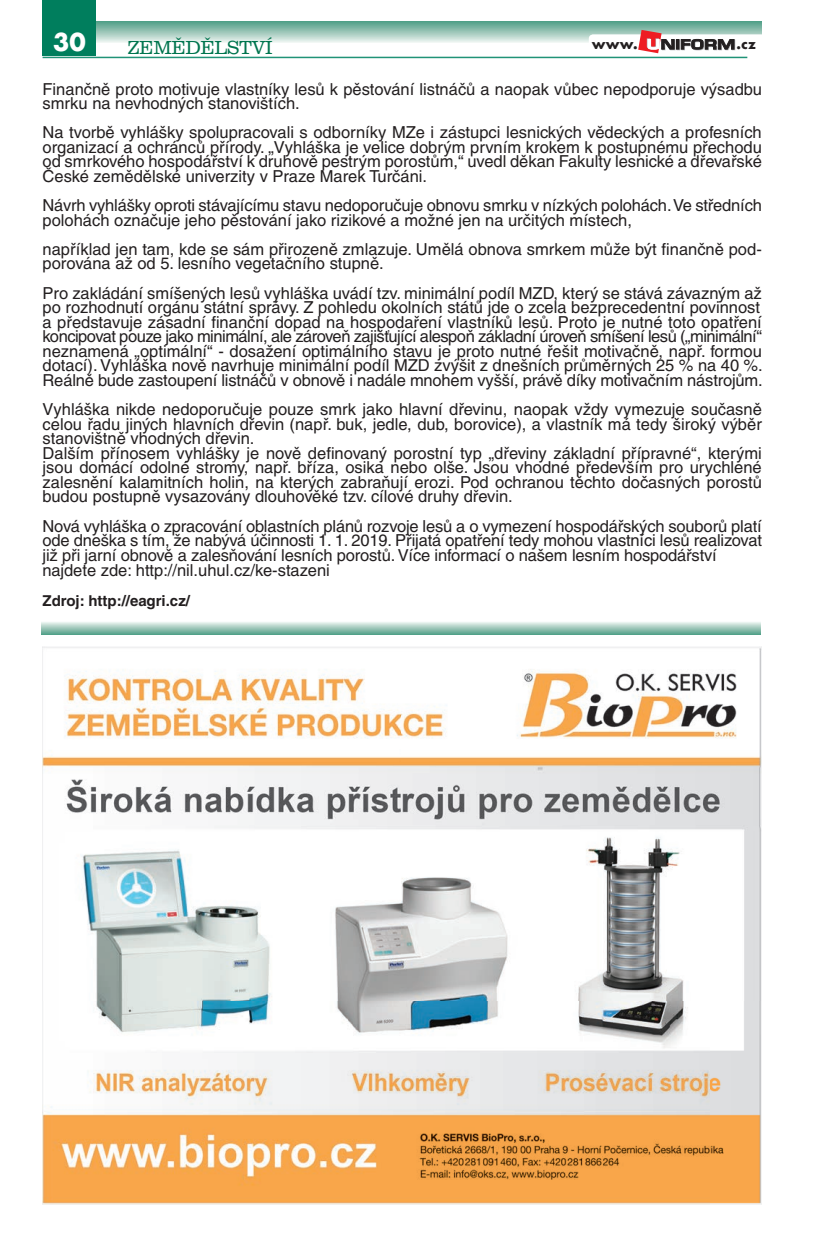
<style>
.page{position:relative;width:830px;height:1234px;background:#fff}
.page>*{position:absolute;margin:0;border:0;box-sizing:border-box;transform-origin:0 0}
.t1{font:700 24px "Futura";color:#fff}
.t2{font:300 19.5px "URW Clarendon TCE";letter-spacing:-.02em;color:#00754f}
.t3{font:16.5px/14.5px "Helvetica CE";color:#231f20}
.t4{font:700 15px "Helvetica CE";color:#231f20}
.t5{font:700 13.5px "Futura";color:#231f20}
</style>
<div class="page">
<svg style="left:96px;top:21px;width:665px;height:21px;background:#94c2b3"></svg>
<div style="left:43px;top:0;width:53px;height:55px;background:#007e5d"></div>
<div style="left:588px;top:34px;width:177px;height:26px;background:#fff;border-radius:4px"></div>
<hr style="left:43px;top:57px;width:704px;height:1px;background:#209377">
<svg style="left:638px;top:30px;width:96px;height:23px"></svg>
<svg style="left:41px;top:622px;width:719px;height:12px;background:#a1cabc"></svg>
<img style="left:43px;top:646px;width:718px;height:557px">
<h1 class="t1" style="left:53px;top:25px;width:34px">30</h1>
<p class="t2" style="left:128px;top:36px;width:146px">ZEMĚDĚLSTVÍ</p>
<p class="t5" style="left:591px;top:34px;width:47px">www.</p>
<p class="t5" style="left:736px;top:34px;width:21px">.cz</p>
<p class="t3" style="left:43px;top:82px;width:720px">Finančně proto motivuje vlastníky lesů k pěstování listnáčů a naopak vůbec nepodporuje výsadbu smrku na nevhodných stanovištích.</p>
<p class="t3" style="left:43px;top:125px;width:720px;text-align:justify">Na tvorbě vyhlášky spolupracovali s odborníky MZe i zástupci lesnických vědeckých a profesních organizací a ochránců přírody. „Vyhláška je velice dobrým prvním krokem k postupnému přechodu od smrkového hospodářství k druhově pestrým porostům,“ uvedl děkan Fakulty lesnické a dřevařské České zemědělské univerzity v Praze Marek Turčáni.</p>
<p class="t3" style="left:43px;top:198px;width:720px">Návrh vyhlášky oproti stávajícímu stavu nedoporučuje obnovu smrku v nízkých polohách. Ve středních polohách označuje jeho pěstování jako rizikové a možné jen na určitých místech,</p>
<p class="t3" style="left:43px;top:242px;width:720px">například jen tam, kde se sám přirozeně zmlazuje. Umělá obnova smrkem může být finančně pod&shy;porována až od 5. lesního vegetačního stupně.</p>
<p class="t3" style="left:43px;top:285px;width:721px">Pro zakládání smíšených lesů vyhláška uvádí tzv. minimální podíl MZD, který se stává závazným až po rozhodnutí orgánu státní správy. Z pohledu okolních států jde o zcela bezprecedentní povinnost a představuje zásadní finanční dopad na hospodaření vlastníků lesů. Proto je nutné toto opatření koncipovat pouze jako minimální, ale zároveň zajišťující alespoň základní úroveň smíšení lesů („minimální“ neznamená „optimální“ - dosažení optimálního stavu je proto nutné řešit motivačně, např. formou dotací). Vyhláška nově navrhuje minimální podíl MZD zvýšit z dnešních průměrných 25 % na 40 %.<br>Reálně bude zastoupení listnáčů v obnově i nadále mnohem vyšší, právě díky motivačním nástrojům.</p>
<p class="t3" style="left:43px;top:402px;width:720px">Vyhláška nikde nedoporučuje pouze smrk jako hlavní dřevinu, naopak vždy vymezuje současně celou řadu jiných hlavních dřevin (např. buk, jedle, dub, borovice), a vlastník má tedy široký výběr stanovištně vhodných dřevin.<br>Dalším přínosem vyhlášky je nově definovaný porostní typ „dřeviny základní přípravné“, kterými jsou domácí odolné stromy, např. bříza, osika nebo olše. Jsou vhodné především pro urychlené zalesnění kalamitních holin, na kterých zabraňují erozi. Pod ochranou těchto dočasných porostů budou postupně vysazovány dlouhověké tzv. cílové druhy dřevin.</p>
<p class="t3" style="left:43px;top:518px;width:720px">Nová vyhláška o zpracování oblastních plánů rozvoje lesů a o vymezení hospodářských souborů platí ode dneška s tím, že nabývá účinnosti 1. 1. 2019. Přijatá opatření tedy mohou vlastníci lesů realizovat již při jarní obnově a zalesňování lesních porostů. Více informací o našem lesním hospodářství najdete zde: http://nil.uhul.cz/ke-stazeni</p>
<p class="t4" style="left:43px;top:591px;width:150px">Zdroj: http://eagri.cz/</p>
</div>
